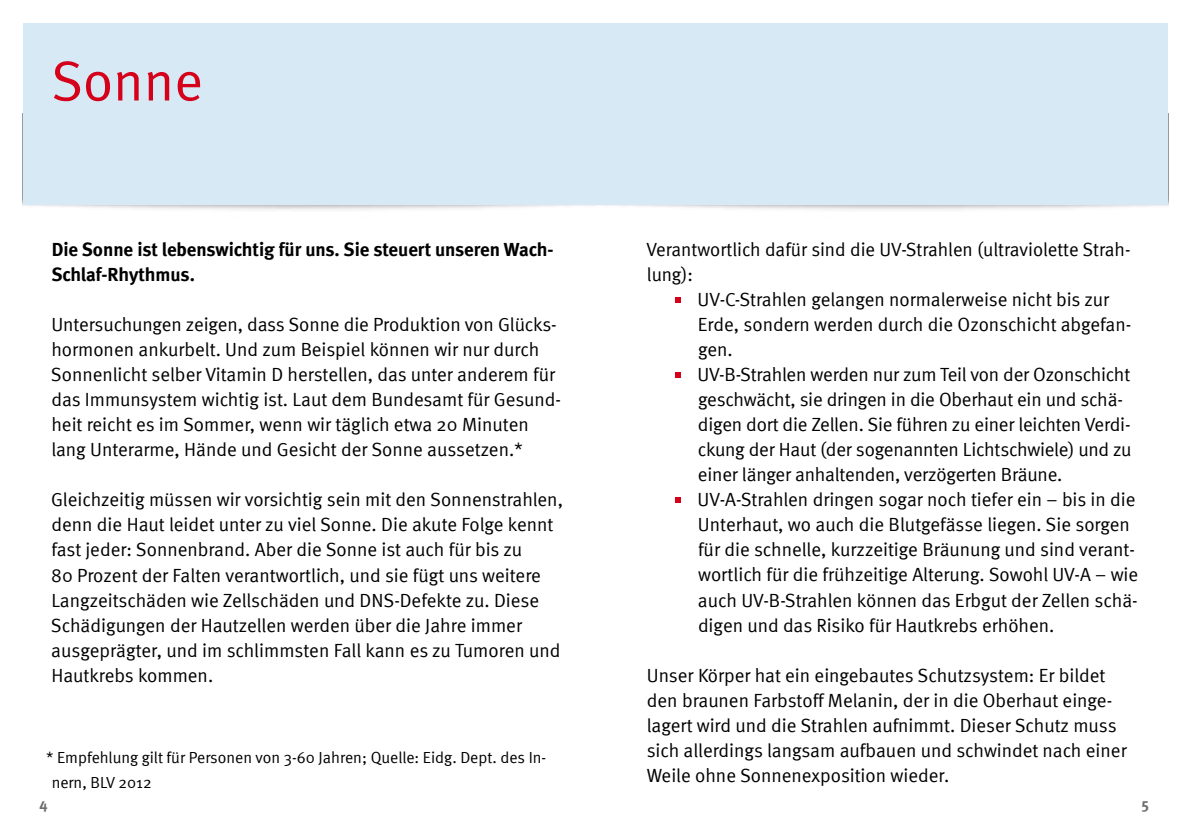
<style>
.page{position:relative;width:1191px;height:840px;background:#fff}
.page>*{position:absolute;margin:0;border:0;box-sizing:border-box;transform-origin:0 0}
.t1{font:56px "Meta Normal";color:#d5001a}
.t2{font:19px/25px "Meta Normal";color:#000}
.t3{font:700 19px/25px "Meta";letter-spacing:-.005em;color:#000}
.t4{font:16px/25px "Meta Normal";color:#000}
.t5{font:700 15px "Meta";color:#6e6e6e}
</style>
<div class="page">
<div style="left:23px;top:23px;width:572px;height:181px;background:#d7e9f4"></div>
<div style="left:595px;top:23px;width:573px;height:181px;background:#d7e9f4"></div>
<svg style="left:675px;top:297px;width:5px;height:5px"></svg>
<svg style="left:675px;top:372px;width:5px;height:5px"></svg>
<svg style="left:675px;top:497px;width:5px;height:5px"></svg>
<h1 class="t1" style="left:51px;top:49px;width:153px">Sonne</h1>
<p class="t3" style="left:51px;top:236px;width:504px">Die Sonne ist lebenswichtig für uns. Sie steuert unseren Wach-<br>Schlaf-Rhythmus.</p>
<p class="t2" style="left:51px;top:312px;width:511px">Untersuchungen zeigen, dass Sonne die Produktion von Glücks&shy;hormonen ankurbelt. Und zum Beispiel können wir nur durch Sonnenlicht selber Vitamin D herstellen, das unter anderem für das Immunsystem wichtig ist. Laut dem Bundesamt für Gesund&shy;heit reicht es im Sommer, wenn wir täglich etwa 20 Minuten lang Unterarme, Hände und Gesicht der Sonne aussetzen.*</p>
<p class="t2" style="left:51px;top:487px;width:513px">Gleichzeitig müssen wir vorsichtig sein mit den Sonnenstrahlen, denn die Haut leidet unter zu viel Sonne. Die akute Folge kennt fast jeder: Sonnenbrand. Aber die Sonne ist auch für bis zu<br>80 Prozent der Falten verantwortlich, und sie fügt uns weitere Langzeitschäden wie Zellschäden und DNS-Defekte zu. Diese Schädigungen der Hautzellen werden über die Jahre immer ausgeprägter, und im schlimmsten Fall kann es zu Tumoren und Hautkrebs kommen.</p>
<p class="t4" style="left:52px;top:744px;width:496px;text-indent:-6px">* Empfehlung gilt für Personen von 3-60 Jahren; Quelle: Eidg. Dept. des In&shy;nern, BLV 2012</p>
<p class="t2" style="left:646px;top:237px;width:485px">Verantwortlich dafür sind die UV-Strahlen (ultraviolette Strah&shy;lung):</p>
<p class="t2" style="left:697px;top:287px;width:442px">UV-C-Strahlen gelangen normalerweise nicht bis zur Erde, sondern werden durch die Ozonschicht abgefan&shy;gen.<br>UV-B-Strahlen werden nur zum Teil von der Ozonschicht geschwächt, sie dringen in die Oberhaut ein und schä&shy;digen dort die Zellen. Sie führen zu einer leichten Verdi&shy;ckung der Haut (der sogenannten Lichtschwiele) und zu einer länger anhaltenden, verzögerten Bräune.<br>UV-A-Strahlen dringen sogar noch tiefer ein – bis in die Unterhaut, wo auch die Blutgefässe liegen. Sie sorgen für die schnelle, kurzzeitige Bräunung und sind verant&shy;wortlich für die frühzeitige Alterung. Sowohl UV-A – wie auch UV-B-Strahlen können das Erbgut der Zellen schä&shy;digen und das Risiko für Hautkrebs erhöhen.</p>
<p class="t2" style="left:646px;top:662px;width:481px">Unser Körper hat ein eingebautes Schutzsystem: Er bildet den braunen Farbstoff Melanin, der in die Oberhaut einge&shy;lagert wird und die Strahlen aufnimmt. Dieser Schutz muss sich allerdings langsam aufbauen und schwindet nach einer Weile ohne Sonnenexposition wieder.</p>
<p class="t5" style="left:39px;top:794px;width:9px">4</p>
<p class="t5" style="left:1141px;top:794px;width:9px">5</p>
</div>
